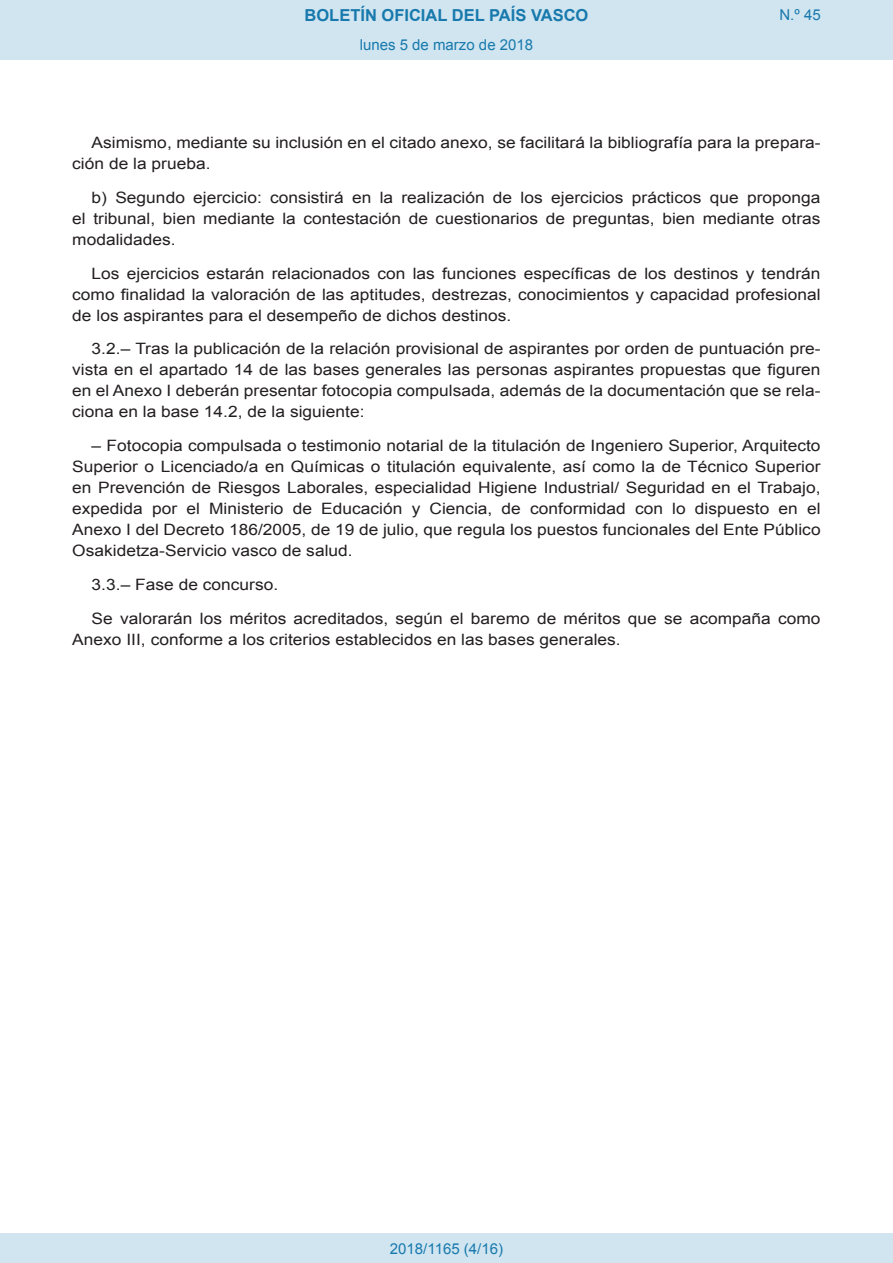
<style>
.page{position:relative;width:893px;height:1263px;background:#fff}
.page>*{position:absolute;margin:0;border:0;box-sizing:border-box;transform-origin:0 0}
.t1{font:700 16.5px "Arial";color:#1879ad}
.BOPVDetalle{font:15.6px/21px "Arial";color:#231f20;text-align:justify;scale:1.11 1}
.Paginacion_Centro{font:15px "Arial";color:#1879ad}
</style>
<div class="page">
<div style="left:0;top:0;width:893px;height:60px;background:#d0e5f0"></div>
<div style="left:0;top:1233px;width:893px;height:30px;background:#d0e5f0"></div>
<p class="t1" style="left:305px;top:4px;width:285px">BOLETÍN OFICIAL DEL PAÍS VASCO</p>
<p class="Paginacion_Centro" style="left:360px;top:35px;width:175px">lunes 5 de marzo de 2018</p>
<p class="Paginacion_Centro" style="left:779px;top:5px;width:43px">N.º 45</p>
<p class="BOPVDetalle" style="left:72px;top:132px;width:676px;text-indent:19px">Asimismo, mediante su inclusión en el citado anexo, se facilitará la bibliografía para la prepara&shy;ción de la prueba.</p>
<p class="BOPVDetalle" style="left:72px;top:187px;width:676px;text-indent:19px">b) Segundo ejercicio: consistirá en la realización de los ejercicios prácticos que proponga el tribunal, bien mediante la contestación de cuestionarios de preguntas, bien mediante otras modalidades.</p>
<p class="BOPVDetalle" style="left:72px;top:263px;width:676px;text-indent:19px">Los ejercicios estarán relacionados con las funciones específicas de los destinos y tendrán como finalidad la valoración de las aptitudes, destrezas, conocimientos y capacidad profesional de los aspirantes para el desempeño de dichos destinos.</p>
<p class="BOPVDetalle" style="left:72px;top:339px;width:676px;text-indent:19px">3.2.– Tras la publicación de la relación provisional de aspirantes por orden de puntuación pre&shy;vista en el apartado 14 de las bases generales las personas aspirantes propuestas que figuren en el Anexo I deberán presentar fotocopia compulsada, además de la documentación que se rela&shy;ciona en la base 14.2, de la siguiente:</p>
<p class="BOPVDetalle" style="left:72px;top:435px;width:676px;text-indent:19px">– Fotocopia compulsada o testimonio notarial de la titulación de Ingeniero Superior, Arquitecto Superior o Licenciado/a en Químicas o titulación equivalente, así como la de Técnico Superior en Prevención de Riesgos Laborales, especialidad Higiene Industrial/ Seguridad en el Trabajo, expedida por el Ministerio de Educación y Ciencia, de conformidad con lo dispuesto en el Anexo I del Decreto 186/2005, de 19 de julio, que regula los puestos funcionales del Ente Público Osakidetza-Servicio vasco de salud.</p>
<p class="BOPVDetalle" style="left:92px;top:574px;width:170px">3.3.– Fase de concurso.</p>
<p class="BOPVDetalle" style="left:72px;top:608px;width:676px;text-indent:19px">Se valorarán los méritos acreditados, según el baremo de méritos que se acompaña como<br>Anexo III, conforme a los criterios establecidos en las bases generales.</p>
<p class="Paginacion_Centro" style="left:390px;top:1238px;width:115px">2018/1165 (4/16)</p>
</div>
